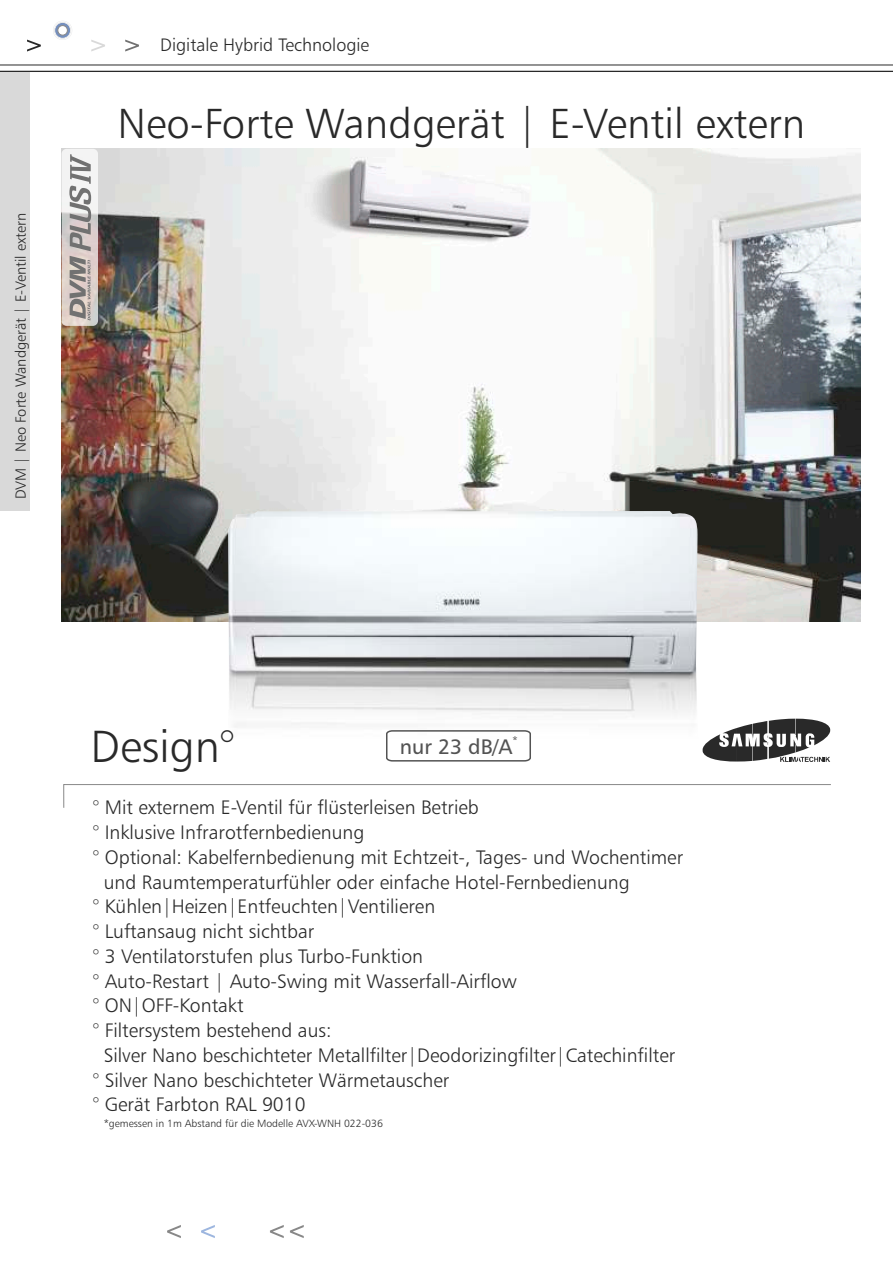
<style>
.page{position:relative;width:893px;height:1263px;background:#fff}
.page>*{position:absolute;margin:0;border:0;box-sizing:border-box;transform-origin:0 0}
.t1{font:45px "Humanist 777 BT Light B";color:#292929}
.t2{font:42px "Humanist 777 BT Light B";color:#292929}
.t3{font:21px "Humanist 777 BT Roman B";color:#535353}
.t4{font:19.5px "Humanist 777 BT Light B";color:#292929}
.t5{font:18px "Humanist 777 BT Light B";color:#292929}
.t6{font:14.7px "Humanist 777 BT Light B";color:#292929}
.t7{font:10.5px "Humanist 777 BT Light B";color:#292929}
.t8{font:10.5px "Humanist 777 BT Roman B";color:#535353}
</style>
<div class="page">
<svg style="left:167px;top:1225px;width:137px;height:13px"></svg>
<img style="left:62px;top:149px;width:799px;height:472px">
<svg style="left:703px;top:719px;width:127px;height:43px"></svg>
<svg style="left:63px;top:784px;width:768px;height:24px"></svg>
<img style="left:228px;top:511px;width:470px;height:216px">
<svg style="left:386px;top:730px;width:145px;height:32px"></svg>
<div style="left:62px;top:149px;width:36px;height:177px;background:#fff;border-radius:5px;opacity:.74"></div>
<svg style="left:69px;top:154px;width:22px;height:166px"></svg>
<hr style="left:0;top:71px;width:893px;height:1px;background:#292929">
<hr style="left:0;top:65px;width:893px;height:1px;background:#292929">
<svg style="left:27px;top:40px;width:14px;height:12px"></svg>
<svg style="left:125px;top:40px;width:14px;height:12px"></svg>
<svg style="left:91px;top:40px;width:14px;height:12px"></svg>
<svg style="left:53px;top:21px;width:19px;height:19px"></svg>
<div style="left:0;top:72px;width:30px;height:438px;background:#d9d9d9"></div>
<p class="t6" style="left:15px;top:499px;width:288px;rotate:-90deg">DVM | Neo Forte Wandgerät | E-Ventil extern</p>
<p class="t5" style="left:160px;top:37px;width:211px">Digitale Hybrid Technologie</p>
<h2 class="t2" style="left:117px;top:106px;width:689px">Neo-Forte Wandgerät | E-Ventil extern</h2>
<h1 class="t1" style="left:90px;top:728px;width:146px">Design°</h1>
<p class="t3" style="left:400px;top:738px;width:114px">nur 23 dB/A</p>
<p class="t8" style="left:512px;top:735px;width:7px">*</p>
<p class="t4" style="left:93px;top:799px;width:388px">° Mit externem E-Ventil für flüsterleisen Betrieb</p>
<p class="t4" style="left:93px;top:824px;width:273px">° Inklusive Infrarotfernbedienung</p>
<p class="t4" style="left:93px;top:849px;width:592px">° Optional: Kabelfernbedienung mit Echtzeit-, Tages- und Wochentimer</p>
<p class="t4" style="left:104px;top:874px;width:528px">und Raumtemperaturfühler oder einfache Hotel-Fernbedienung</p>
<p class="t4" style="left:93px;top:898px;width:344px">° Kühlen|Heizen|Entfeuchten|Ventilieren</p>
<p class="t4" style="left:93px;top:923px;width:223px">° Luftansaug nicht sichtbar</p>
<p class="t4" style="left:93px;top:948px;width:332px">° 3 Ventilatorstufen plus Turbo-Funktion</p>
<p class="t4" style="left:93px;top:973px;width:425px">° Auto-Restart | Auto-Swing mit Wasserfall-Airflow</p>
<p class="t4" style="left:93px;top:997px;width:152px">° ON|OFF-Kontakt</p>
<p class="t4" style="left:93px;top:1022px;width:240px">° Filtersystem bestehend aus:</p>
<p class="t4" style="left:104px;top:1047px;width:573px">Silver Nano beschichteter Metallfilter|Deodorizingfilter|Catechinfilter</p>
<p class="t4" style="left:93px;top:1072px;width:358px">° Silver Nano beschichteter Wärmetauscher</p>
<p class="t4" style="left:93px;top:1096px;width:214px">° Gerät Farbton RAL 9010</p>
<p class="t7" style="left:104px;top:1119px;width:281px">*gemessen in 1m Abstand für die Modelle AVX-WNH 022-036</p>
</div>
